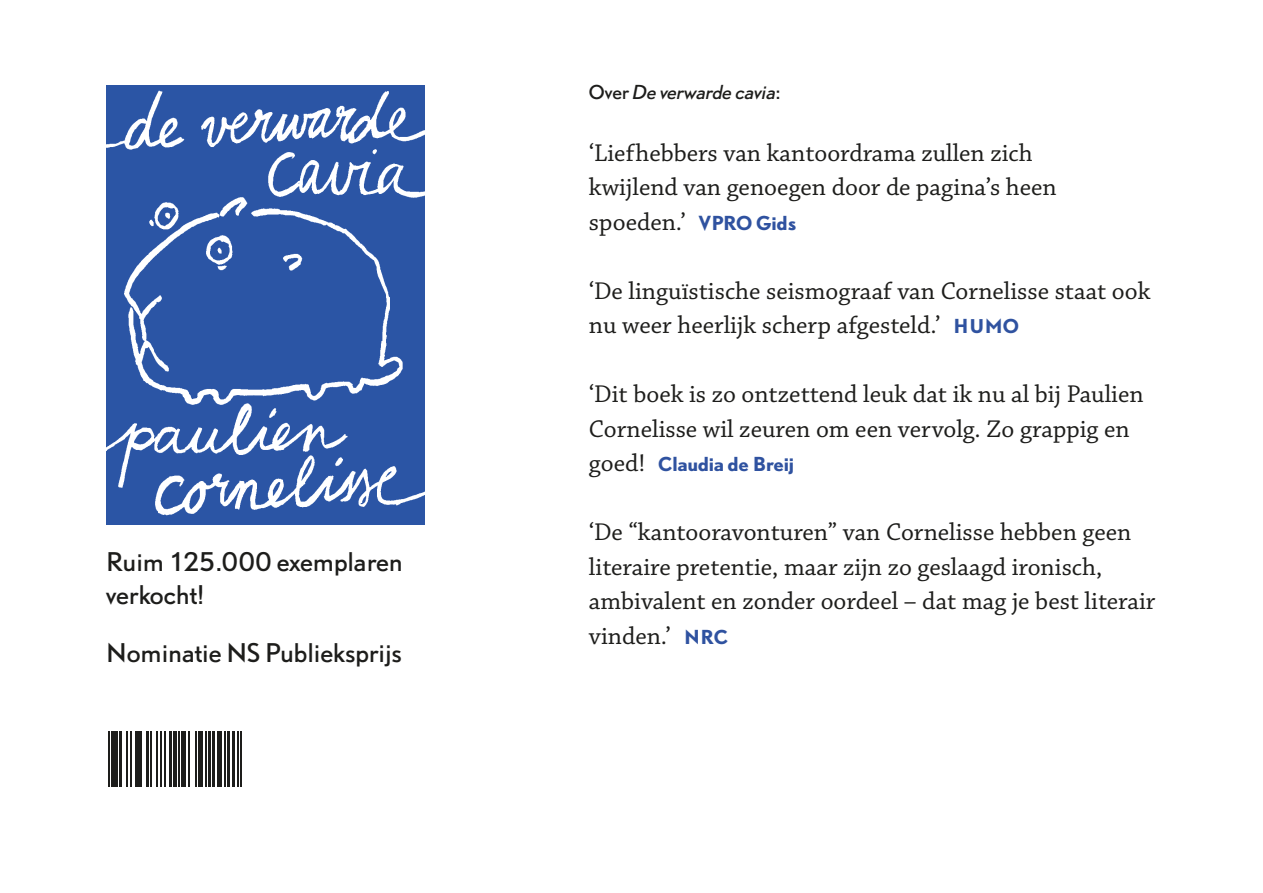
<style>
.page{position:relative;width:1263px;height:893px;background:#fff}
.page>*{position:absolute;margin:0;border:0;box-sizing:border-box;transform-origin:0 0}
.quote{font:25.5px/34.5px "Chaparral Pro";color:#1d1d1b}
.streamer{font:24px/33px "DTL Nobel";letter-spacing:-.005em;color:#1d1d1b}
.normaal{font:italic 18px "DTL Nobel";letter-spacing:-.02em;color:#1d1d1b}
.quote-2{font:700 18px "DTL Nobel";letter-spacing:-.015em;color:#2f52a0}
.s1{font-style:normal}
.s2{font-family:"DTL Nobel";font-weight:700;font-size:18px;color:#2f52a0}
.s3{font-family:"Chaparral Pro";font-weight:400;font-size:25.5px;color:#1d1d1b}
</style>
<div class="page">
<img style="left:106px;top:85px;width:319px;height:440px">
<svg style="left:112px;top:731px;width:116px;height:56px"></svg>
<hr style="left:108px;top:731px;width:2px;height:56px;background:#1d1d1b">
<hr style="left:111px;top:731px;width:1px;height:56px;background:#1d1d1b">
<hr style="left:114px;top:731px;width:4px;height:56px;background:#1d1d1b">
<hr style="left:119px;top:731px;width:3px;height:56px;background:#1d1d1b">
<hr style="left:127px;top:731px;width:1px;height:56px;background:#1d1d1b">
<hr style="left:131px;top:731px;width:1px;height:56px;background:#1d1d1b">
<hr style="left:135px;top:731px;width:1px;height:56px;background:#1d1d1b">
<hr style="left:138px;top:731px;width:4px;height:56px;background:#1d1d1b">
<hr style="left:146px;top:731px;width:3px;height:56px;background:#1d1d1b">
<hr style="left:150px;top:731px;width:2px;height:56px;background:#1d1d1b">
<hr style="left:156px;top:731px;width:1px;height:56px;background:#1d1d1b">
<hr style="left:160px;top:731px;width:2px;height:56px;background:#1d1d1b">
<hr style="left:164px;top:731px;width:2px;height:56px;background:#1d1d1b">
<hr style="left:169px;top:731px;width:2px;height:56px;background:#1d1d1b">
<hr style="left:173px;top:731px;width:1px;height:56px;background:#1d1d1b">
<hr style="left:176px;top:731px;width:1px;height:56px;background:#1d1d1b">
<hr style="left:178px;top:731px;width:2px;height:56px;background:#1d1d1b">
<hr style="left:181px;top:731px;width:4px;height:56px;background:#1d1d1b">
<hr style="left:188px;top:731px;width:2px;height:56px;background:#1d1d1b">
<hr style="left:195px;top:731px;width:2px;height:56px;background:#1d1d1b">
<hr style="left:198px;top:731px;width:4px;height:56px;background:#1d1d1b">
<hr style="left:205px;top:731px;width:1px;height:56px;background:#1d1d1b">
<hr style="left:208px;top:731px;width:3px;height:56px;background:#1d1d1b">
<hr style="left:212px;top:731px;width:3px;height:56px;background:#1d1d1b">
<hr style="left:218px;top:731px;width:4px;height:56px;background:#1d1d1b">
<hr style="left:225px;top:731px;width:1px;height:56px;background:#1d1d1b">
<hr style="left:228px;top:731px;width:2px;height:56px;background:#1d1d1b">
<hr style="left:232px;top:731px;width:3px;height:56px;background:#1d1d1b">
<hr style="left:237px;top:731px;width:2px;height:56px;background:#1d1d1b">
<hr style="left:240px;top:731px;width:2px;height:56px;background:#1d1d1b">
<p class="streamer" style="left:106px;top:544px;width:298px">Ruim 125.000 exemplaren verkocht!</p>
<p class="streamer" style="left:106px;top:636px;width:297px">Nominatie NS Publieksprijs</p>
<p class="normaal" style="left:589px;top:80px;width:193px"><span class="s1">Over</span> De verwarde cavia<span class="s1">:</span></p>
<p class="quote" style="left:589px;top:137px;width:469px">‘Liefhebbers van kantoordrama zullen zich kwijlend van genoegen door de pagina’s heen spoeden.’ <span class="s2">VPRO Gids</span></p>
<p class="quote" style="left:589px;top:275px;width:563px">‘De linguïstische seismograaf van Cornelisse staat ook nu weer heerlijk scherp afgesteld.’ <span class="s2">HUMO</span></p>
<p class="quote" style="left:589px;top:378px;width:556px">‘Dit boek is zo ontzettend leuk dat ik nu al bij Paulien<br>Cornelisse wil zeuren om een vervolg. Zo grappig en</p>
<p class="quote-2" style="left:589px;top:452px;width:207px"><span class="s3">goed!</span> Claudia de Breij</p>
<p class="quote" style="left:589px;top:516px;width:568px">‘De “kantooravonturen” van Cornelisse hebben geen literaire pretentie, maar zijn zo geslaagd ironisch, ambivalent en zonder oordeel – dat mag je best literair vinden.’ <span class="s2">NRC</span></p>
</div>
